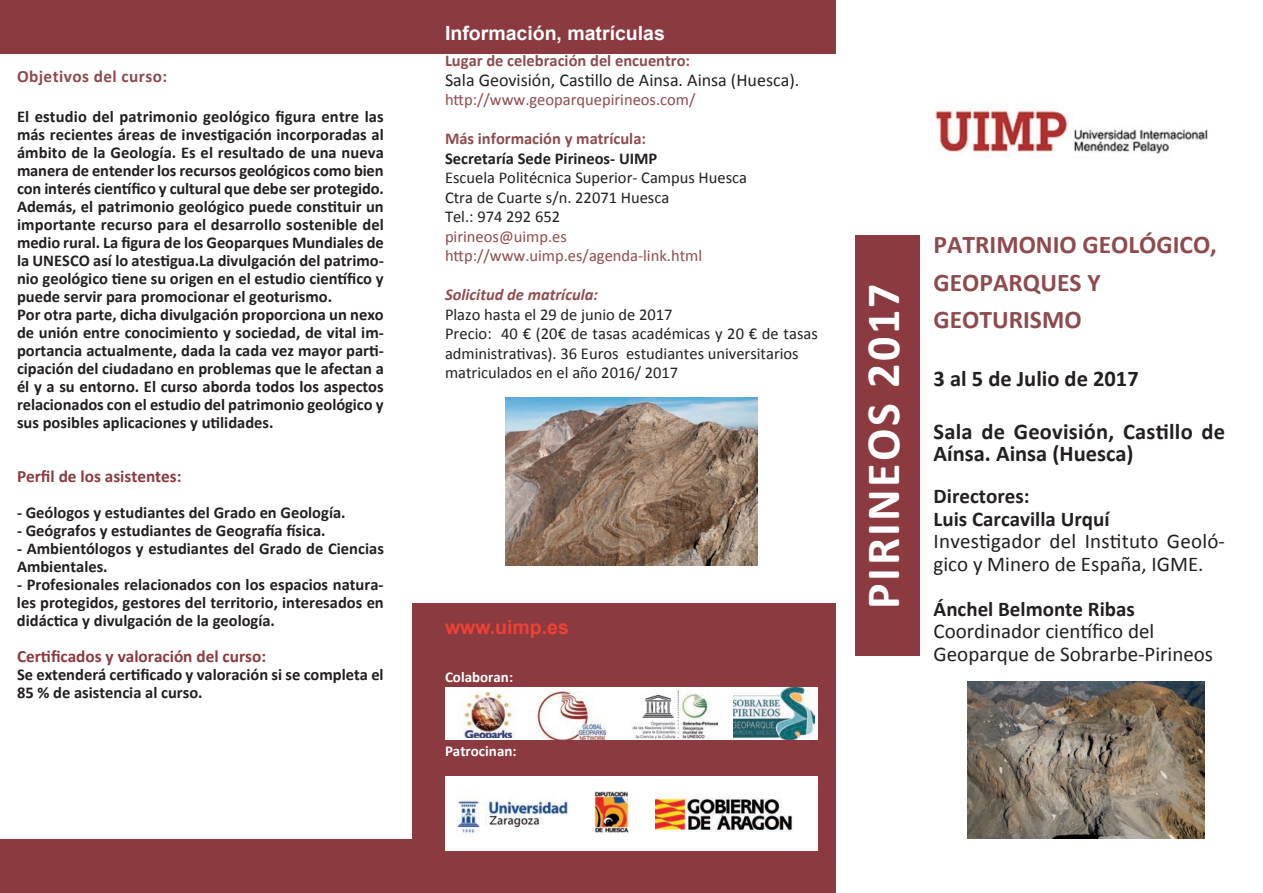
<style>
.page{position:relative;width:1263px;height:893px;background:#fff}
.page>*{position:absolute;margin:0;border:0;box-sizing:border-box;transform-origin:0 0}
.t1{font:700 48px "Calibri";letter-spacing:.05em;color:#fff}
.t2{font:700 25.5px/37.5px "Calibri";color:#8e4b4e}
.t3{font:700 22.5px/22.5px "Calibri";color:#231f20}
.t4{font:21px/22.5px "Calibri";color:#231f20}
.t5{font:700 21px/22.5px "Calibri";color:#231f20}
.t6{font:700 19.5px "Arial";color:#fff}
.t7{font:700 19.5px "Arial";color:#ee4234}
.t8{font:18px "Calibri";color:#231f20}
.t9{font:700 17.25px "Calibri";color:#8b3a40}
.t10{font:700 17.25px "Calibri";letter-spacing:.025em;color:#8e4b4e}
.t11{font:700 16.5px/18px "Calibri";color:#231f20}
.t12{font:16.5px/19.5px "Calibri";color:#231f20}
.t13{font:16.5px/19.5px "Calibri";color:#8e4b4e}
.t14{font:700 16.5px "Calibri";color:#8e4b4e}
.t15{font:italic 700 16.5px "Calibri";color:#8e4b4e}
.t16{font:700 15px "Calibri";color:#fff}
</style>
<div class="page">
<div style="left:412px;top:603px;width:424px;height:290px;background:#8b3a40"></div>
<div style="left:855px;top:236px;width:64px;height:420px;background:#8b3a40"></div>
<div style="left:0;top:0;width:836px;height:54px;background:#8b3a40"></div>
<div style="left:594px;top:776px;width:69px;height:74px;background:#fff"></div>
<img style="left:594px;top:791px;width:35px;height:42px">
<div style="left:656px;top:776px;width:162px;height:74px;background:#fff"></div>
<img style="left:656px;top:792px;width:137px;height:40px">
<img style="left:968px;top:681px;width:237px;height:158px">
<div style="left:445px;top:776px;width:149px;height:74px;background:#fff"></div>
<img style="left:456px;top:800px;width:112px;height:34px">
<div style="left:0;top:839px;width:427px;height:54px;background:#8b3a40"></div>
<img style="left:935px;top:110px;width:273px;height:46px">
<div style="left:726px;top:688px;width:92px;height:52px;background:#fff"></div>
<img style="left:733px;top:688px;width:82px;height:52px">
<div style="left:445px;top:687px;width:188px;height:53px;background:#fff"></div>
<img style="left:537px;top:691px;width:70px;height:49px">
<div style="left:623px;top:687px;width:109px;height:53px;background:#fff"></div>
<img style="left:632px;top:690px;width:85px;height:49px">
<img style="left:463px;top:692px;width:54px;height:46px">
<img style="left:506px;top:398px;width:251px;height:168px">
<p class="t10" style="left:17px;top:69px;width:152px">Objetivos del curso:</p>
<p class="t11" style="left:17px;top:109px;width:368px">El estudio del patrimonio geológico figura entre las más recientes áreas de investigación incorporadas al ámbito de la Geología. Es el resultado de una nueva manera de entender los recursos geológicos como bien con interés científico y cultural que debe ser protegido.<br>Además, el patrimonio geológico puede constituir un importante recurso para el desarrollo sostenible del medio rural. La figura de los Geoparques Mundiales de la UNESCO así lo atestigua.La divulgación del patrimo&shy;nio geológico tiene su origen en el estudio científico y puede servir para promocionar el geoturismo.<br>Por otra parte, dicha divulgación proporciona un nexo de unión entre conocimiento y sociedad, de vital im&shy;portancia actualmente, dada la cada vez mayor parti&shy;cipación del ciudadano en problemas que le afectan a él y a su entorno. El curso aborda todos los aspectos relacionados con el estudio del patrimonio geológico y sus posibles aplicaciones y utilidades.</p>
<p class="t9" style="left:17px;top:469px;width:166px">Perfil de los asistentes:</p>
<p class="t11" style="left:17px;top:505px;width:330px">- Geólogos y estudiantes del Grado en Geología.</p>
<p class="t11" style="left:17px;top:523px;width:310px">- Geógrafos y estudiantes de Geografía física.</p>
<p class="t11" style="left:17px;top:541px;width:368px">- Ambientólogos y estudiantes del Grado de Ciencias<br>Ambientales.</p>
<p class="t11" style="left:17px;top:577px;width:368px;text-align:justify">- Profesionales relacionados con los espacios natura&shy;les protegidos, gestores del territorio, interesados en didáctica y divulgación de la geología.</p>
<p class="t9" style="left:17px;top:649px;width:251px">Certificados y valoración del curso:</p>
<p class="t11" style="left:17px;top:667px;width:368px">Se extenderá certificado y valoración si se completa el<br>85 % de asistencia al curso.</p>
<p class="t6" style="left:445px;top:22px;width:221px">Información, matrículas</p>
<p class="t14" style="left:445px;top:54px;width:247px">Lugar de celebración del encuentro:</p>
<p class="t8" style="left:445px;top:72px;width:356px">Sala Geovisión, Castillo de Ainsa. Ainsa (Huesca).</p>
<p class="t13" style="left:445px;top:92px;width:252px">http://www.geoparquepirineos.com/</p>
<p class="t14" style="left:445px;top:132px;width:203px">Más información y matrícula:</p>
<p class="t11" style="left:445px;top:151px;width:214px">Secretaría Sede Pirineos- UIMP</p>
<p class="t12" style="left:445px;top:170px;width:304px">Escuela Politécnica Superior- Campus Huesca<br>Ctra de Cuarte s/n. 22071 Huesca<br>Tel.: 974 292 652</p>
<p class="t13" style="left:445px;top:228px;width:259px">pirineos@uimp.es http://www.uimp.es/agenda-link.html</p>
<p class="t15" style="left:445px;top:288px;width:155px">Solicitud de matrícula:</p>
<p class="t12" style="left:445px;top:306px;width:375px">Plazo hasta el 29 de junio de 2017<br>Precio: 40 € (20€ de tasas académicas y 20 € de tasas administrativas). 36 Euros estudiantes universitarios matriculados en el año 2016/ 2017</p>
<p class="t7" style="left:445px;top:616px;width:125px">www.uimp.es</p>
<p class="t16" style="left:445px;top:671px;width:70px">Colaboran:</p>
<p class="t16" style="left:445px;top:745px;width:73px">Patrocinan:</p>
<h1 class="t1" style="left:863px;top:609px;width:327px;rotate:-90deg">PIRINEOS 2017</h1>
<h2 class="t2" style="left:933px;top:228px;width:285px">PATRIMONIO GEOLÓGICO,<br>GEOPARQUES Y<br>GEOTURISMO</h2>
<h3 class="t3" style="left:933px;top:369px;width:207px">3 al 5 de Julio de 2017</h3>
<h3 class="t3" style="left:933px;top:422px;width:293px">Sala de Geovisión, Castillo de<br>Aínsa. Ainsa (Huesca)</h3>
<p class="t5" style="left:933px;top:487px;width:177px">Directores:<br>Luis Carcavilla Urquí</p>
<p class="t4" style="left:933px;top:532px;width:293px">Investigador del Instituto Geoló&shy;gico y Minero de España, IGME.</p>
<p class="t5" style="left:933px;top:599px;width:203px">Ánchel Belmonte Ribas</p>
<p class="t4" style="left:933px;top:621px;width:281px">Coordinador científico del<br>Geoparque de Sobrarbe-Pirineos</p>
</div>
